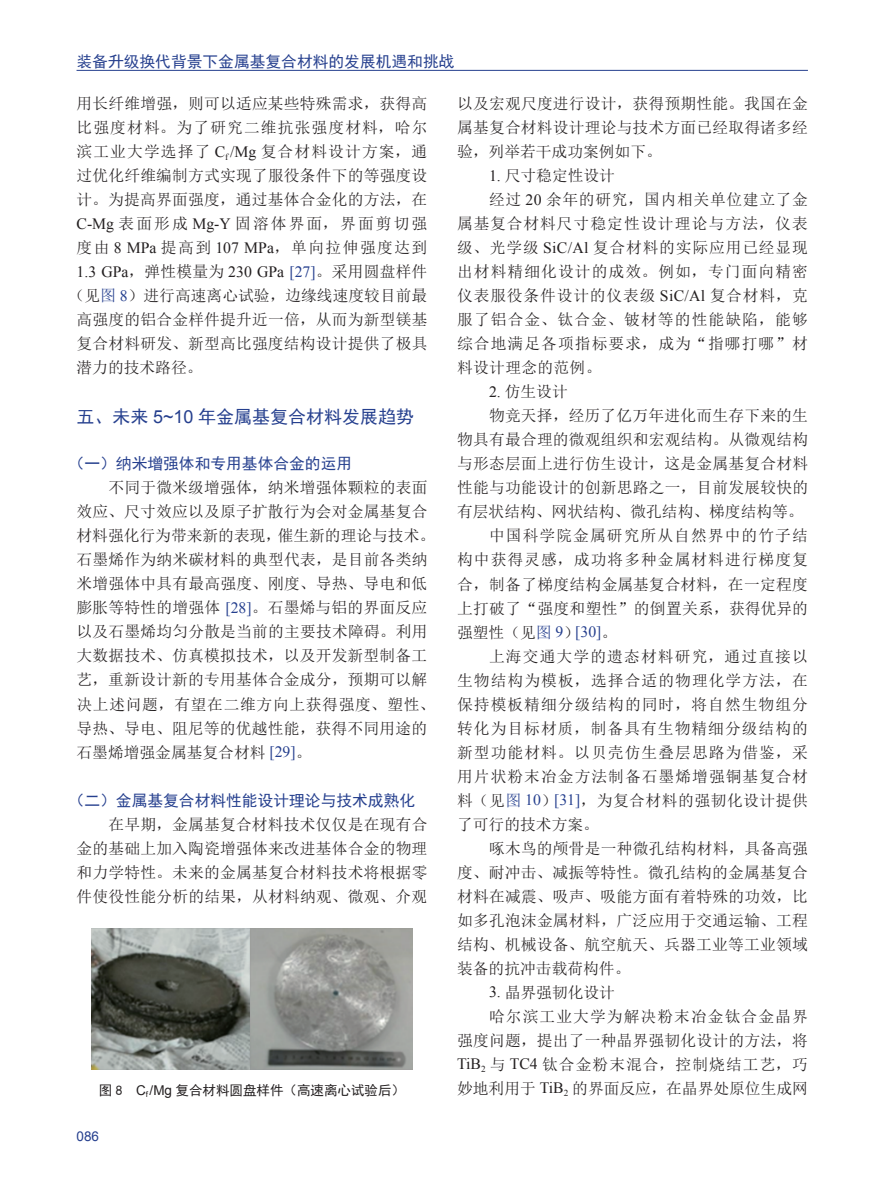
<style>
.page{position:relative;width:893px;height:1191px;background:#fff}
.page>*{position:absolute;margin:0;border:0;box-sizing:border-box;transform-origin:0 0}
.t1{font:18px "Sim Hei";color:#253f8e}
.t2{font:15.75px/24px "Sim Sun";letter-spacing:.015em;color:#231f20;text-align:justify}
.t3{font:15.75px "Sim Sun";letter-spacing:.07em;color:#231f20}
.t4{font:15.75px "Sim Sun";letter-spacing:.065em;color:#231f20}
.t5{font:15.75px "Sim Hei";color:#253f8e}
.t6{font:15.75px "Sim Sun";letter-spacing:.055em;color:#231f20}
.t7{font:15.75px "Sim Sun";letter-spacing:.035em;color:#231f20}
.t8{font:15.75px "Sim Sun";letter-spacing:.09em;color:#231f20}
.t9{font:15.75px "Sim Sun";letter-spacing:.13em;color:#231f20}
.t10{font:15.75px "Sim Sun";letter-spacing:.045em;color:#231f20}
.t11{font:13.5px "Sim Hei";color:#231f20}
.t12{font:13.5px "Arial";color:#253f8e}
.s1{font-family:"Times New Roman"}
.s2{font-family:"Times New Roman";color:#253f8e}
.s3{color:#253f8e}
.s4{font-family:"Arial"}
</style>
<div class="page">
<hr style="left:77px;top:70px;width:731px;height:1px;background:#253f8e">
<img style="left:91px;top:928px;width:321px;height:141px">
<p class="t5" style="left:77px;top:53px;width:379px">装备升级换代背景下金属基复合材料的发展机遇和挑战</p>
<p class="t2" style="left:77px;top:92px;width:352px">用长纤维增强，则可以适应某些特殊需求，获得高</p>
<p class="t3" style="left:77px;top:120px;width:352px">比强度材料。为了研究二维抗张强度材料，哈尔</p>
<p class="t3" style="left:77px;top:144px;width:352px">滨工业大学选择了 <span class="s1">C</span><sub>f</sub> <span class="s1">/Mg</span> 复合材料设计方案，通</p>
<p class="t2" style="left:77px;top:164px;width:352px">过优化纤维编制方式实现了服役条件下的等强度设</p>
<p class="t2" style="left:77px;top:188px;width:352px">计。为提高界面强度，通过基体合金化的方法，在</p>
<p class="t9" style="left:77px;top:216px;width:352px"><span class="s1">C-Mg</span> 表面形成 <span class="s1">Mg-Y</span> 固溶体界面，界面剪切强</p>
<p class="t8" style="left:77px;top:240px;width:352px">度由 <span class="s1">8 MPa</span> 提高到 <span class="s1">107 MPa</span>，单向拉伸强度达到</p>
<p class="t2" style="left:77px;top:260px;width:352px"><span class="s1">1.3 GPa</span>，弹性模量为 <span class="s1">230 GPa</span> <span class="s2">[27]</span>。采用圆盘样件</p>
<p class="t2" style="left:69px;top:284px;width:360px">（见<span class="s3">图</span> <span class="s2">8</span>）进行高速离心试验，边缘线速度较目前最</p>
<p class="t2" style="left:77px;top:308px;width:352px">高强度的铝合金样件提升近一倍，从而为新型镁基</p>
<p class="t2" style="left:77px;top:332px;width:352px">复合材料研发、新型高比强度结构设计提供了极具</p>
<p class="t2" style="left:77px;top:356px;width:127px">潜力的技术路径。</p>
<p class="t1" style="left:77px;top:408px;width:339px">五、未来 <span class="s4">5~10</span> 年金属基复合材料发展趋势</p>
<p class="t5" style="left:69px;top:456px;width:285px">（一）纳米增强体和专用基体合金的运用</p>
<p class="t2" style="left:77px;top:476px;width:360px;text-align:left;text-indent:32px">不同于微米级增强体，纳米增强体颗粒的表面效应、尺寸效应以及原子扩散行为会对金属基复合材料强化行为带来新的表现，催生新的理论与技术。石墨烯作为纳米碳材料的典型代表，是目前各类纳米增强体中具有最高强度、刚度、导热、导电和低膨胀等特性的增强体 <span class="s2">[28]</span>。石墨烯与铝的界面反应以及石墨烯均匀分散是当前的主要技术障碍。利用大数据技术、仿真模拟技术，以及开发新型制备工艺，重新设计新的专用基体合金成分，预期可以解决上述问题，有望在二维方向上获得强度、塑性、导热、导电、阻尼等的优越性能，获得不同用途的石墨烯增强金属基复合材料 <span class="s2">[29]</span>。</p>
<p class="t5" style="left:69px;top:792px;width:348px">（二）金属基复合材料性能设计理论与技术成熟化</p>
<p class="t2" style="left:77px;top:812px;width:352px;text-indent:32px">在早期，金属基复合材料技术仅仅是在现有合金的基础上加入陶瓷增强体来改进基体合金的物理和力学特性。未来的金属基复合材料技术将根据零件使役性能分析的结果，从材料纳观、微观、介观</p>
<p class="t2" style="left:457px;top:92px;width:352px">以及宏观尺度进行设计，获得预期性能。我国在金属基复合材料设计理论与技术方面已经取得诸多经验，列举若干成功案例如下。</p>
<p class="t2" style="left:489px;top:164px;width:127px"><span class="s1">1.</span> 尺寸稳定性设计</p>
<p class="t10" style="left:489px;top:192px;width:320px">经过 <span class="s1">20</span> 余年的研究，国内相关单位建立了金</p>
<p class="t3" style="left:457px;top:216px;width:352px">属基复合材料尺寸稳定性设计理论与方法，仪表</p>
<p class="t6" style="left:457px;top:240px;width:352px">级、光学级 <span class="s1">SiC/Al</span> 复合材料的实际应用已经显现</p>
<p class="t3" style="left:457px;top:264px;width:352px">出材料精细化设计的成效。例如，专门面向精密</p>
<p class="t6" style="left:457px;top:288px;width:352px">仪表服役条件设计的仪表级 <span class="s1">SiC/Al</span> 复合材料，克</p>
<p class="t3" style="left:457px;top:312px;width:352px">服了铝合金、钛合金、铍材等的性能缺陷，能够</p>
<p class="t3" style="left:457px;top:336px;width:352px">综合地满足各项指标要求，成为“指哪打哪”材</p>
<p class="t2" style="left:457px;top:356px;width:146px">料设计理念的范例。</p>
<p class="t2" style="left:489px;top:380px;width:80px"><span class="s1">2.</span> 仿生设计</p>
<p class="t2" style="left:489px;top:404px;width:320px">物竞天择，经历了亿万年进化而生存下来的生</p>
<p class="t2" style="left:457px;top:428px;width:352px">物具有最合理的微观组织和宏观结构。从微观结构</p>
<p class="t2" style="left:457px;top:452px;width:352px">与形态层面上进行仿生设计，这是金属基复合材料</p>
<p class="t2" style="left:457px;top:476px;width:352px">性能与功能设计的创新思路之一，目前发展较快的</p>
<p class="t2" style="left:457px;top:500px;width:348px">有层状结构、网状结构、微孔结构、梯度结构等。</p>
<p class="t3" style="left:489px;top:528px;width:320px">中国科学院金属研究所从自然界中的竹子结</p>
<p class="t4" style="left:457px;top:552px;width:352px">构中获得灵感，成功将多种金属材料进行梯度复</p>
<p class="t2" style="left:457px;top:572px;width:352px">合，制备了梯度结构金属基复合材料，在一定程度</p>
<p class="t2" style="left:457px;top:596px;width:352px">上打破了“强度和塑性”的倒置关系，获得优异的</p>
<p class="t2" style="left:457px;top:620px;width:162px">强塑性（见<span class="s3">图</span> <span class="s2">9</span>）<span class="s2">[30]</span>。</p>
<p class="t3" style="left:489px;top:648px;width:320px">上海交通大学的遗态材料研究，通过直接以</p>
<p class="t3" style="left:457px;top:672px;width:352px">生物结构为模板，选择合适的物理化学方法，在</p>
<p class="t4" style="left:457px;top:696px;width:352px">保持模板精细分级结构的同时，将自然生物组分</p>
<p class="t4" style="left:457px;top:720px;width:352px">转化为目标材质，制备具有生物精细分级结构的</p>
<p class="t3" style="left:457px;top:744px;width:352px">新型功能材料。以贝壳仿生叠层思路为借鉴，采</p>
<p class="t4" style="left:457px;top:768px;width:352px">用片状粉末冶金方法制备石墨烯增强铜基复合材</p>
<p class="t7" style="left:457px;top:792px;width:352px">料（见<span class="s3">图</span> <span class="s2">10</span>）<span class="s2">[31]</span>，为复合材料的强韧化设计提供</p>
<p class="t2" style="left:457px;top:812px;width:143px">了可行的技术方案。</p>
<p class="t2" style="left:489px;top:836px;width:320px">啄木鸟的颅骨是一种微孔结构材料，具备高强</p>
<p class="t2" style="left:457px;top:860px;width:352px">度、耐冲击、减振等特性。微孔结构的金属基复合</p>
<p class="t2" style="left:457px;top:884px;width:352px">材料在减震、吸声、吸能方面有着特殊的功效，比</p>
<p class="t2" style="left:457px;top:908px;width:352px">如多孔泡沫金属材料，广泛应用于交通运输、工程</p>
<p class="t2" style="left:457px;top:932px;width:352px">结构、机械设备、航空航天、兵器工业等工业领域</p>
<p class="t2" style="left:457px;top:956px;width:175px">装备的抗冲击载荷构件。</p>
<p class="t2" style="left:489px;top:980px;width:127px"><span class="s1">3.</span> 晶界强韧化设计</p>
<p class="t3" style="left:489px;top:1008px;width:320px">哈尔滨工业大学为解决粉末冶金钛合金晶界</p>
<p class="t2" style="left:457px;top:1028px;width:352px">强度问题，提出了一种晶界强韧化设计的方法，将</p>
<p class="t3" style="left:457px;top:1056px;width:352px"><span class="s1">TiB</span><sub>2</sub> 与 <span class="s1">TC4</span> 钛合金粉末混合，控制烧结工艺，巧</p>
<p class="t11" style="left:99px;top:1083px;width:308px">图 8 <span class="s4">C</span><sub>f</sub> <span class="s4">/Mg</span> 复合材料圆盘样件（高速离心试验后）</p>
<p class="t2" style="left:457px;top:1076px;width:352px">妙地利用于 <span class="s1">TiB</span><sub>2</sub> 的界面反应，在晶界处原位生成网</p>
<p class="t12" style="left:77px;top:1127px;width:24px">086</p>
</div>
